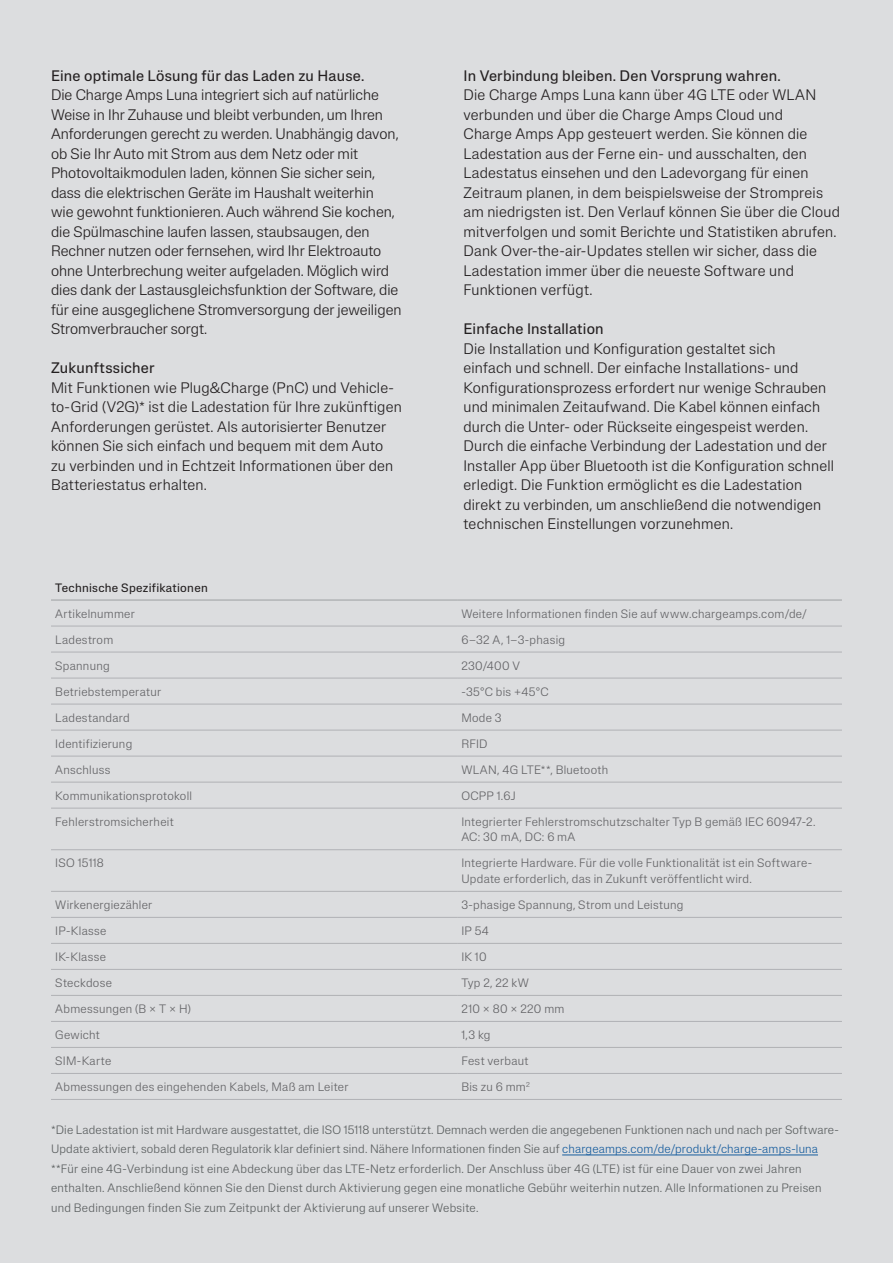
<style>
.page{position:relative;width:893px;height:1263px;background:#dcdddf}
.page>*{position:absolute;margin:0;border:0;box-sizing:border-box;transform-origin:0 0}
.t1{font:300 15px/19.5px "Lateral Standard";letter-spacing:.01em;color:#231f20}
.t2{font:15px "Lateral Standard";letter-spacing:.015em;color:#231f20}
.t3{font:300 12px/15.6px "Lateral Standard";letter-spacing:.025em;color:#636366}
.t4{font:300 12px/19.5px "Lateral Standard";letter-spacing:.02em;color:#5b5f60}
.t5{font:12px "Lateral Standard";letter-spacing:.025em;color:#231f20}
.s1{color:#175d9e}
</style>
<div class="page">
<hr style="left:51px;top:652px;width:406px;height:1px;background:#b0b1b5">
<hr style="left:457px;top:652px;width:385px;height:1px;background:#b0b1b5">
<hr style="left:51px;top:730px;width:406px;height:1px;background:#b0b1b5">
<hr style="left:457px;top:730px;width:385px;height:1px;background:#b0b1b5">
<hr style="left:51px;top:756px;width:406px;height:1px;background:#b0b1b5">
<hr style="left:457px;top:756px;width:385px;height:1px;background:#b0b1b5">
<hr style="left:51px;top:782px;width:406px;height:1px;background:#b0b1b5">
<hr style="left:457px;top:782px;width:385px;height:1px;background:#b0b1b5">
<hr style="left:51px;top:808px;width:406px;height:1px;background:#b0b1b5">
<hr style="left:51px;top:849px;width:406px;height:1px;background:#b0b1b5">
<hr style="left:457px;top:808px;width:385px;height:1px;background:#b0b1b5">
<hr style="left:457px;top:849px;width:385px;height:1px;background:#b0b1b5">
<hr style="left:51px;top:891px;width:406px;height:1px;background:#b0b1b5">
<hr style="left:457px;top:891px;width:385px;height:1px;background:#b0b1b5">
<hr style="left:51px;top:917px;width:406px;height:1px;background:#b0b1b5">
<hr style="left:457px;top:917px;width:385px;height:1px;background:#b0b1b5">
<hr style="left:51px;top:943px;width:406px;height:1px;background:#b0b1b5">
<hr style="left:457px;top:943px;width:385px;height:1px;background:#b0b1b5">
<hr style="left:51px;top:969px;width:406px;height:1px;background:#b0b1b5">
<hr style="left:457px;top:969px;width:385px;height:1px;background:#b0b1b5">
<hr style="left:51px;top:995px;width:406px;height:1px;background:#b0b1b5">
<hr style="left:457px;top:995px;width:385px;height:1px;background:#b0b1b5">
<hr style="left:51px;top:1021px;width:406px;height:1px;background:#b0b1b5">
<hr style="left:51px;top:1047px;width:406px;height:1px;background:#b0b1b5">
<hr style="left:51px;top:1073px;width:406px;height:1px;background:#b0b1b5">
<hr style="left:51px;top:1099px;width:406px;height:1px;background:#b0b1b5">
<hr style="left:457px;top:1021px;width:385px;height:1px;background:#b0b1b5">
<hr style="left:457px;top:1047px;width:385px;height:1px;background:#b0b1b5">
<hr style="left:457px;top:1073px;width:385px;height:1px;background:#b0b1b5">
<hr style="left:457px;top:1099px;width:385px;height:1px;background:#b0b1b5">
<hr style="left:51px;top:626px;width:406px;height:1px;background:#b0b1b5">
<hr style="left:457px;top:626px;width:385px;height:1px;background:#b0b1b5">
<hr style="left:51px;top:600px;width:406px;height:1px;background:#9d9fa2">
<hr style="left:457px;top:600px;width:385px;height:1px;background:#9d9fa2">
<hr style="left:51px;top:678px;width:406px;height:1px;background:#b0b1b5">
<hr style="left:457px;top:678px;width:385px;height:1px;background:#b0b1b5">
<hr style="left:51px;top:704px;width:406px;height:1px;background:#b0b1b5">
<hr style="left:457px;top:704px;width:385px;height:1px;background:#b0b1b5">
<hr style="left:562px;top:1155px;width:256px;height:1px;background:#175d9e">
<p class="t2" style="left:51px;top:67px;width:315px">Eine optimale Lösung für das Laden zu Hause.</p>
<p class="t1" style="left:51px;top:85px;width:352px">Die Charge Amps Luna integriert sich auf natürliche Weise in Ihr Zuhause und bleibt verbunden, um Ihren Anforderungen gerecht zu werden. Unabhängig davon, ob Sie Ihr Auto mit Strom aus dem Netz oder mit Photovoltaikmodulen laden, können Sie sicher sein, dass die elektrischen Geräte im Haushalt weiterhin<br>wie gewohnt funktionieren. Auch während Sie kochen, die Spülmaschine laufen lassen, staubsaugen, den Rechner nutzen oder fernsehen, wird Ihr Elektroauto ohne Unterbrechung weiter aufgeladen. Möglich wird dies dank der Lastausgleichsfunktion der Software, die für eine ausgeglichene Stromversorgung der jeweiligen Stromverbraucher sorgt.</p>
<p class="t2" style="left:51px;top:359px;width:105px">Zukunftssicher</p>
<p class="t1" style="left:51px;top:378px;width:352px">Mit Funktionen wie Plug&amp;Charge (PnC) und Vehicle&shy;to-Grid (V2G)* ist die Ladestation für Ihre zukünftigen Anforderungen gerüstet. Als autorisierter Benutzer können Sie sich einfach und bequem mit dem Auto zu verbinden und in Echtzeit Informationen über den Batteriestatus erhalten.</p>
<p class="t2" style="left:463px;top:67px;width:319px">In Verbindung bleiben. Den Vorsprung wahren.</p>
<p class="t1" style="left:463px;top:85px;width:378px">Die Charge Amps Luna kann über 4G LTE oder WLAN verbunden und über die Charge Amps Cloud und<br>Charge Amps App gesteuert werden. Sie können die Ladestation aus der Ferne ein- und ausschalten, den Ladestatus einsehen und den Ladevorgang für einen Zeitraum planen, in dem beispielsweise der Strompreis am niedrigsten ist. Den Verlauf können Sie über die Cloud mitverfolgen und somit Berichte und Statistiken abrufen.<br>Dank Over-the-air-Updates stellen wir sicher, dass die Ladestation immer über die neueste Software und Funktionen verfügt.</p>
<p class="t2" style="left:463px;top:320px;width:142px">Einfache Installation</p>
<p class="t1" style="left:463px;top:339px;width:372px">Die Installation und Konfiguration gestaltet sich<br>einfach und schnell. Der einfache Installations- und Konfigurationsprozess erfordert nur wenige Schrauben und minimalen Zeitaufwand. Die Kabel können einfach durch die Unter- oder Rückseite eingespeist werden.<br>Durch die einfache Verbindung der Ladestation und der Installer App über Bluetooth ist die Konfiguration schnell erledigt. Die Funktion ermöglicht es die Ladestation direkt zu verbinden, um anschließend die notwendigen technischen Einstellungen vorzunehmen.</p>
<p class="t5" style="left:55px;top:580px;width:154px">Technische Spezifikationen</p>
<p class="t3" style="left:55px;top:605px;width:81px">Artikelnummer</p>
<p class="t3" style="left:461px;top:605px;width:347px">Weitere Informationen finden Sie auf www.chargeamps.com/de/</p>
<p class="t3" style="left:55px;top:631px;width:60px">Ladestrom</p>
<p class="t3" style="left:461px;top:631px;width:105px">6–32 A, 1–3-phasig</p>
<p class="t3" style="left:55px;top:657px;width:56px">Spannung</p>
<p class="t3" style="left:461px;top:657px;width:60px">230/400 V</p>
<p class="t3" style="left:55px;top:683px;width:107px">Betriebstemperatur</p>
<p class="t3" style="left:461px;top:683px;width:89px">-35°C bis +45°C</p>
<p class="t3" style="left:55px;top:709px;width:76px">Ladestandard</p>
<p class="t3" style="left:461px;top:709px;width:42px">Mode 3</p>
<p class="t3" style="left:55px;top:735px;width:79px">Identifizierung</p>
<p class="t3" style="left:461px;top:735px;width:28px">RFID</p>
<p class="t3" style="left:55px;top:761px;width:57px">Anschluss</p>
<p class="t3" style="left:461px;top:761px;width:148px">WLAN, 4G LTE**, Bluetooth</p>
<p class="t3" style="left:55px;top:787px;width:138px">Kommunikationsprotokoll</p>
<p class="t3" style="left:461px;top:787px;width:56px">OCPP 1.6J</p>
<p class="t3" style="left:55px;top:813px;width:120px">Fehlerstromsicherheit</p>
<p class="t3" style="left:461px;top:813px;width:356px">Integrierter Fehlerstromschutzschalter Typ B gemäß IEC 60947-2.<br>AC: 30 mA, DC: 6 mA</p>
<p class="t3" style="left:55px;top:855px;width:50px">ISO 15118</p>
<p class="t3" style="left:461px;top:855px;width:352px">Integrierte Hardware. Für die volle Funktionalität ist ein Software-<br>Update erforderlich, das in Zukunft veröffentlicht wird.</p>
<p class="t3" style="left:55px;top:897px;width:99px">Wirkenergiezähler</p>
<p class="t3" style="left:461px;top:897px;width:224px">3-phasige Spannung, Strom und Leistung</p>
<p class="t3" style="left:55px;top:923px;width:53px">IP-Klasse</p>
<p class="t3" style="left:461px;top:923px;width:29px">IP 54</p>
<p class="t3" style="left:55px;top:949px;width:52px">IK-Klasse</p>
<p class="t3" style="left:461px;top:949px;width:27px">IK 10</p>
<p class="t3" style="left:55px;top:975px;width:58px">Steckdose</p>
<p class="t3" style="left:461px;top:975px;width:69px">Typ 2, 22 kW</p>
<p class="t3" style="left:55px;top:1001px;width:137px">Abmessungen (B × T × H)</p>
<p class="t3" style="left:461px;top:1001px;width:105px">210 × 80 × 220 mm</p>
<p class="t3" style="left:55px;top:1027px;width:46px">Gewicht</p>
<p class="t3" style="left:461px;top:1027px;width:31px">1,3 kg</p>
<p class="t3" style="left:55px;top:1053px;width:57px">SIM-Karte</p>
<p class="t3" style="left:461px;top:1053px;width:69px">Fest verbaut</p>
<p class="t3" style="left:55px;top:1079px;width:295px">Abmessungen des eingehenden Kabels, Maß am Leiter</p>
<p class="t3" style="left:461px;top:1079px;width:70px">Bis zu 6 mm<sup>2</sup></p>
<p class="t4" style="left:51px;top:1120px;width:789px">*Die Ladestation ist mit Hardware ausgestattet, die ISO 15118 unterstützt. Demnach werden die angegebenen Funktionen nach und nach per Software-Update aktiviert, sobald deren Regulatorik klar definiert sind. Nähere Informationen finden Sie auf <span class="s1">chargeamps.com/de/produkt/charge-amps-luna </span>**Für eine 4G-Verbindung ist eine Abdeckung über das LTE-Netz erforderlich. Der Anschluss über 4G (LTE) ist für eine Dauer von zwei Jahren enthalten. Anschließend können Sie den Dienst durch Aktivierung gegen eine monatliche Gebühr weiterhin nutzen. Alle Informationen zu Preisen und Bedingungen finden Sie zum Zeitpunkt der Aktivierung auf unserer Website.</p>
</div>
